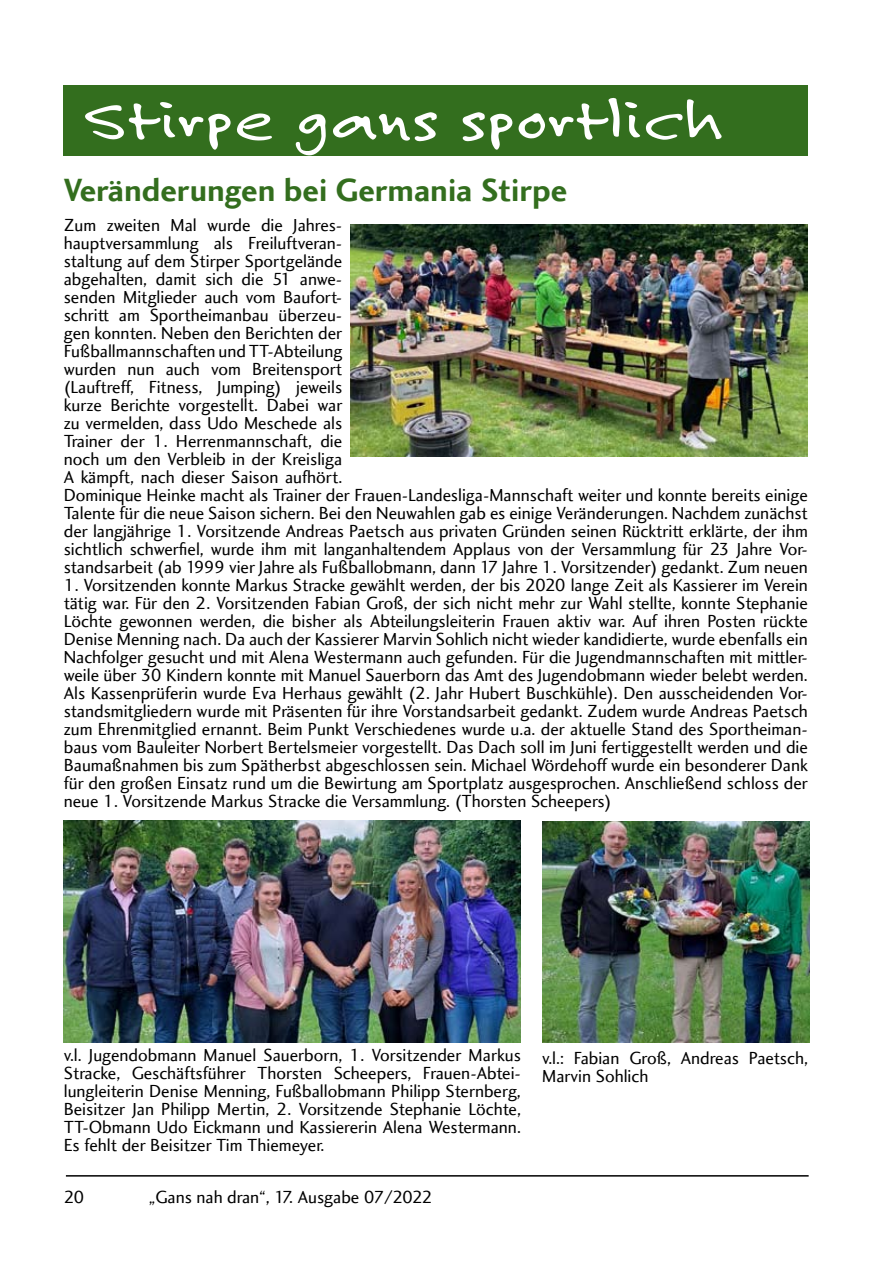
<style>
.page{position:relative;width:893px;height:1263px;background:#fff}
.page>*{position:absolute;margin:0;border:0;box-sizing:border-box;transform-origin:0 0}
.t1{font:61.2px "Felt Tip Roman";letter-spacing:.01em;color:#fff;scale:1.26 1}
.t2{font:33px "Charlotte Sans Bold Plain";color:#336e1e}
.t3{font:18px/18px "Charlotte Sans Book Plain";color:#000}
</style>
<div class="page">
<hr style="left:66px;top:1175px;width:743px;height:1px;background:#000">
<div style="left:64px;top:85px;width:744px;height:70px;background:#336e1e"></div>
<img style="left:351px;top:225px;width:457px;height:231px">
<img style="left:64px;top:821px;width:457px;height:222px">
<img style="left:542px;top:822px;width:268px;height:221px">
<h1 class="t1" style="left:85px;top:82px;width:508px">Stirpe gans sportlich</h1>
<h2 class="t2" style="left:64px;top:171px;width:505px">Veränderungen bei Germania Stirpe</h2>
<p class="t3" style="left:64px;top:216px;width:746px">Zum zweiten Mal wurde die Jahres-<br>hauptversammlung als Freiluftveran-<br>staltung auf dem Stirper Sportgelände<br>abgehalten, damit sich die 51 anwe-<br>senden Mitglieder auch vom Baufort-<br>schritt am Sportheimanbau überzeu-<br>gen konnten. Neben den Berichten der<br>Fußballmannschaften und TT-Abteilung<br>wurden nun auch vom Breitensport<br>(Lauftreff, Fitness, Jumping) jeweils<br>kurze Berichte vorgestellt. Dabei war<br>zu vermelden, dass Udo Meschede als<br>Trainer der 1. Herrenmannschaft, die<br>noch um den Verbleib in der Kreisliga<br>A kämpft, nach dieser Saison aufhört.<br>Dominique Heinke macht als Trainer der Frauen-Landesliga-Mannschaft weiter und konnte bereits einige Talente für die neue Saison sichern. Bei den Neuwahlen gab es einige Veränderungen. Nachdem zunächst der langjährige 1. Vorsitzende Andreas Paetsch aus privaten Gründen seinen Rücktritt erklärte, der ihm sichtlich schwerfiel, wurde ihm mit langanhaltendem Applaus von der Versammlung für 23 Jahre Vor&shy;standsarbeit (ab 1999</p>
<p class="t3" style="left:229px;top:558px;width:580px">vier Jahre als Fußballobmann, dann 17 Jahre 1. Vorsitzender) gedankt. Zum neuen</p>
<p class="t3" style="left:64px;top:576px;width:746px;text-align:justify">1. Vorsitzenden konnte Markus Stracke gewählt werden, der bis 2020 lange Zeit als Kassierer im Verein tätig war. Für den 2. Vorsitzenden Fabian Groß, der sich nicht mehr zur Wahl stellte, konnte Stephanie Löchte gewonnen werden, die bisher als Abteilungsleiterin Frauen aktiv war. Auf ihren Posten rückte Denise Menning nach. Da auch der Kassierer Marvin Sohlich nicht wieder kandidierte, wurde ebenfalls ein Nachfolger gesucht und mit Alena Westermann auch gefunden. Für die Jugendmannschaften mit mittler&shy;weile über 30 Kindern konnte mit Manuel Sauerborn das Amt des Jugendobmann wieder belebt werden.<br>Als Kassenprüferin wurde Eva Herhaus gewählt (2. Jahr Hubert Buschkühle). Den ausscheidenden Vor&shy;standsmitgliedern wurde mit Präsenten für ihre Vorstandsarbeit gedankt. Zudem wurde Andreas Paetsch zum Ehrenmitglied ernannt. Beim Punkt Verschiedenes wurde u.a. der aktuelle Stand des Sportheiman&shy;baus vom Bauleiter Norbert Bertelsmeier vorgestellt. Das Dach soll im Juni fertiggestellt werden und die Baumaßnahmen bis zum Spätherbst abgeschlossen sein. Michael Wördehoff wurde ein besonderer Dank für den großen Einsatz rund um die Bewirtung am Sportplatz ausgesprochen. Anschließend schloss der neue 1. Vorsitzende Markus Stracke die Versammlung. (Thorsten Scheepers)</p>
<p class="t3" style="left:64px;top:1046px;width:459px;text-align:justify">v.l. Jugendobmann Manuel Sauerborn, 1. Vorsitzender Markus Stracke, Geschäftsführer Thorsten Scheepers, Frauen-Abtei&shy;lungleiterin Denise Menning, Fußballobmann Philipp Sternberg, Beisitzer Jan Philipp Mertin, 2. Vorsitzende Stephanie Löchte, TT-Obmann Udo Eickmann und Kassiererin Alena Westermann.<br>Es fehlt der Beisitzer Tim Thiemeyer.</p>
<p class="t3" style="left:542px;top:1049px;width:267px">v.l.: Fabian Groß, Andreas Paetsch,<br>Marvin Sohlich</p>
<p class="t3" style="left:64px;top:1189px;width:22px">20</p>
<p class="t3" style="left:149px;top:1189px;width:285px">„Gans nah dran“, 17. Ausgabe 07/2022</p>
</div>
